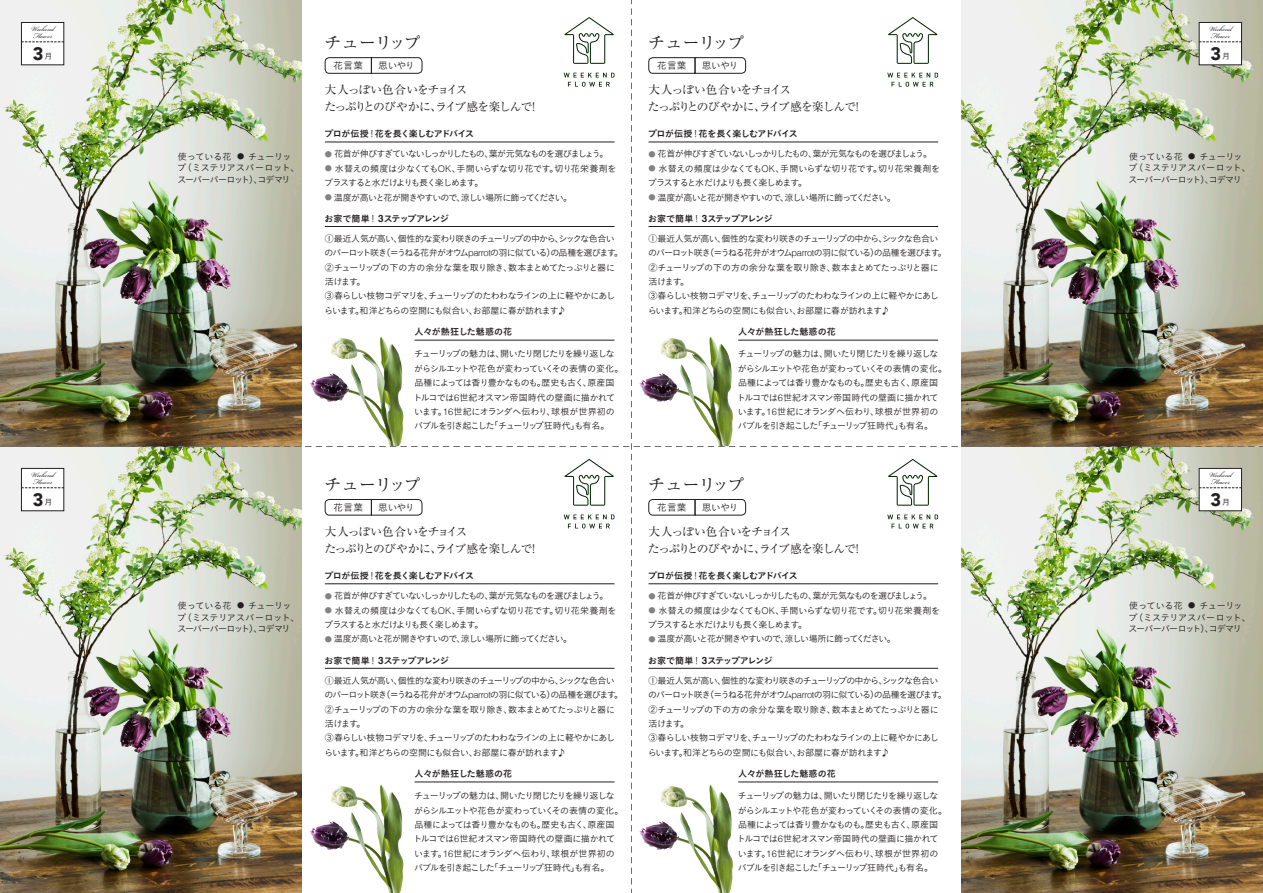
<style>
.page{position:relative;width:1263px;height:893px;background:#fff}
.page>*{position:absolute;margin:0;border:0;box-sizing:border-box;transform-origin:0 0}
.t1{font:900 18px "Avenir";color:#231f20}
.t2{font:16.95px "Ryumin Pro";letter-spacing:-.06em;color:#231f20}
.t3{font:11.7px/17px "Ryumin Pro";letter-spacing:-.08em;color:#231f20}
.t4{font:10.65px "Bickham Script Pro";color:#231f20}
.t5{font:9.6px "Koburina Go Std W3";letter-spacing:-.015em;color:#231f20}
.t6{font:9px/14.4px "Koburina Go Std W3";letter-spacing:-.09em;color:#231f20}
.t7{font:9px/11.7px "Koburina Go Std W3";letter-spacing:-.055em;color:#231f20}
.t8{font:9px "Koburina Go Std W3";letter-spacing:-.12em;color:#231f20}
.t9{font:9px "Koburina Go Std W6";letter-spacing:-.065em;color:#231f20}
.t10{font:9px "Koburina Go Std W6";letter-spacing:-.005em;color:#231f20}
.t11{font:7.95px "Koburina Go Std W3";color:#231f20}
.s1{font-size:7.2px;color:#808285}
.s2{font-family:"Helvetica";font-weight:300;font-size:9.3px}
.s3{font-family:"Koburina Go Std W3"}
.s4{font-size:7.2px}
.s5{font-family:"Helvetica";font-weight:700;font-size:9.9px}
</style>
<div class="page">
<img style="left:0;top:0;width:1263px;height:893px">
<hr style="left:325px;top:226px;width:289px;height:1px;background:#231f20">
<hr style="left:415px;top:340px;width:199px;height:1px;background:#231f20">
<p class="t4" style="left:31px;top:21px;width:25px">Weekend</p>
<p class="t4" style="left:33px;top:28px;width:21px">Flower</p>
<h1 class="t1" style="left:33px;top:42px;width:12px">3</h1>
<p class="t11" style="left:44px;top:50px;width:9px">月</p>
<p class="t4" style="left:31px;top:467px;width:25px">Weekend</p>
<p class="t4" style="left:33px;top:474px;width:21px">Flower</p>
<h1 class="t1" style="left:33px;top:488px;width:12px">3</h1>
<p class="t11" style="left:44px;top:496px;width:9px">月</p>
<p class="t4" style="left:1209px;top:21px;width:25px">Weekend</p>
<p class="t4" style="left:1211px;top:28px;width:21px">Flower</p>
<h1 class="t1" style="left:1210px;top:42px;width:12px">3</h1>
<p class="t11" style="left:1222px;top:50px;width:9px">月</p>
<h2 class="t2" style="left:324px;top:29px;width:98px">チューリップ</h2>
<p class="t3" style="left:324px;top:80px;width:217px">大人っぽい色合いをチョイス<br>たっぷりとのびやかに、ライブ感を楽しんで！</p>
<p class="t8" style="left:325px;top:147px;width:285px"><span class="s1">●</span> 花首が伸びすぎていないしっかりしたもの、葉が元気なものを選びましょう。</p>
<p class="t6" style="left:324px;top:161px;width:294px"><span class="s1">●</span> 水替えの頻度は少なくても<span class="s2">OK</span>、手間いらずな切り花です。切り花栄養剤をプラスすると水だけよりも長く楽しめます。</p>
<p class="t6" style="left:325px;top:190px;width:249px"><span class="s1">●</span> 温度が高いと花が開きやすいので、涼しい場所に飾ってください。</p>
<h2 class="t2" style="left:648px;top:29px;width:98px">チューリップ</h2>
<p class="t3" style="left:648px;top:80px;width:217px">大人っぽい色合いをチョイス<br>たっぷりとのびやかに、ライブ感を楽しんで！</p>
<p class="t8" style="left:648px;top:147px;width:285px"><span class="s1">●</span> 花首が伸びすぎていないしっかりしたもの、葉が元気なものを選びましょう。</p>
<p class="t6" style="left:648px;top:161px;width:294px"><span class="s1">●</span> 水替えの頻度は少なくても<span class="s2">OK</span>、手間いらずな切り花です。切り花栄養剤をプラスすると水だけよりも長く楽しめます。</p>
<p class="t6" style="left:648px;top:190px;width:249px"><span class="s1">●</span> 温度が高いと花が開きやすいので、涼しい場所に飾ってください。</p>
<p class="t5" style="left:334px;top:58px;width:31px">花言葉</p>
<p class="t5" style="left:378px;top:58px;width:38px">思いやり</p>
<p class="t5" style="left:657px;top:58px;width:31px">花言葉</p>
<p class="t5" style="left:702px;top:58px;width:38px">思いやり</p>
<p class="t9" style="left:324px;top:127px;width:151px">プロが伝授<span class="s3">！</span>花を長く楽しむアドバイス</p>
<p class="t9" style="left:648px;top:127px;width:151px">プロが伝授<span class="s3">！</span>花を長く楽しむアドバイス</p>
<p class="t7" style="left:177px;top:150px;width:124px">使っている花 <span class="s4">●</span> チューリップ（ミステリアスパーロット、スーパーパーロット）、コデマリ</p>
<p class="t7" style="left:1128px;top:150px;width:124px">使っている花 <span class="s4">●</span> チューリップ（ミステリアスパーロット、スーパーパーロット）、コデマリ</p>
<p class="t9" style="left:325px;top:211px;width:126px">お家で簡単<span class="s3">！</span><span class="s5">3</span>ステップアレンジ</p>
<p class="t6" style="left:324px;top:231px;width:301px">①最近人気が高い、個性的な変わり咲きのチューリップの中から、シックな色合いのパーロット咲き（＝うねる花弁がオウム<span class="s2">parrot</span>の羽に似ている）の品種を選びます。②チューリップの下の方の余分な葉を取り除き、数本まとめてたっぷりと器に活けます。<br>③春らしい枝物コデマリを、チューリップのたわわなラインの上に軽やかにあしらいます。和洋どちらの空間にも似合い、お部屋に春が訪れます♪</p>
<p class="t6" style="left:413px;top:347px;width:212px">チューリップの魅力は、開いたり閉じたりを繰り返しながらシルエットや花色が変わっていくその表情の変化。品種によっては香り豊かなものも。歴史も古く、原産国トルコでは<span class="s2">6</span>世紀オスマン帝国時代の壁画に描かれています。<span class="s2">16</span>世紀にオランダへ伝わり、球根が世界初のバブルを引き起こした「チューリップ狂時代」も有名。</p>
<p class="t10" style="left:415px;top:325px;width:99px">人々が熱狂した魅惑の花</p>
<p class="t9" style="left:648px;top:211px;width:126px">お家で簡単<span class="s3">！</span><span class="s5">3</span>ステップアレンジ</p>
<p class="t6" style="left:648px;top:231px;width:301px">①最近人気が高い、個性的な変わり咲きのチューリップの中から、シックな色合いのパーロット咲き（＝うねる花弁がオウム<span class="s2">parrot</span>の羽に似ている）の品種を選びます。②チューリップの下の方の余分な葉を取り除き、数本まとめてたっぷりと器に活けます。<br>③春らしい枝物コデマリを、チューリップのたわわなラインの上に軽やかにあしらいます。和洋どちらの空間にも似合い、お部屋に春が訪れます♪</p>
<p class="t6" style="left:737px;top:347px;width:212px">チューリップの魅力は、開いたり閉じたりを繰り返しながらシルエットや花色が変わっていくその表情の変化。品種によっては香り豊かなものも。歴史も古く、原産国トルコでは<span class="s2">6</span>世紀オスマン帝国時代の壁画に描かれています。<span class="s2">16</span>世紀にオランダへ伝わり、球根が世界初のバブルを引き起こした「チューリップ狂時代」も有名。</p>
<p class="t10" style="left:738px;top:325px;width:99px">人々が熱狂した魅惑の花</p>
<p class="t4" style="left:1209px;top:467px;width:25px">Weekend</p>
<p class="t4" style="left:1211px;top:474px;width:21px">Flower</p>
<h1 class="t1" style="left:1210px;top:488px;width:12px">3</h1>
<p class="t11" style="left:1222px;top:496px;width:9px">月</p>
<h2 class="t2" style="left:324px;top:471px;width:98px">チューリップ</h2>
<h2 class="t2" style="left:648px;top:471px;width:98px">チューリップ</h2>
<p class="t3" style="left:324px;top:522px;width:217px">大人っぽい色合いをチョイス<br>たっぷりとのびやかに、ライブ感を楽しんで！</p>
<p class="t3" style="left:648px;top:522px;width:217px">大人っぽい色合いをチョイス<br>たっぷりとのびやかに、ライブ感を楽しんで！</p>
<p class="t8" style="left:325px;top:589px;width:285px"><span class="s1">●</span> 花首が伸びすぎていないしっかりしたもの、葉が元気なものを選びましょう。</p>
<p class="t6" style="left:324px;top:603px;width:294px"><span class="s1">●</span> 水替えの頻度は少なくても<span class="s2">OK</span>、手間いらずな切り花です。切り花栄養剤をプラスすると水だけよりも長く楽しめます。</p>
<p class="t6" style="left:325px;top:632px;width:249px"><span class="s1">●</span> 温度が高いと花が開きやすいので、涼しい場所に飾ってください。</p>
<p class="t5" style="left:334px;top:500px;width:31px">花言葉</p>
<p class="t5" style="left:378px;top:500px;width:38px">思いやり</p>
<p class="t5" style="left:657px;top:500px;width:31px">花言葉</p>
<p class="t5" style="left:702px;top:500px;width:38px">思いやり</p>
<p class="t9" style="left:324px;top:569px;width:151px">プロが伝授<span class="s3">！</span>花を長く楽しむアドバイス</p>
<p class="t9" style="left:648px;top:569px;width:151px">プロが伝授<span class="s3">！</span>花を長く楽しむアドバイス</p>
<p class="t8" style="left:648px;top:589px;width:285px"><span class="s1">●</span> 花首が伸びすぎていないしっかりしたもの、葉が元気なものを選びましょう。</p>
<p class="t6" style="left:648px;top:603px;width:294px"><span class="s1">●</span> 水替えの頻度は少なくても<span class="s2">OK</span>、手間いらずな切り花です。切り花栄養剤をプラスすると水だけよりも長く楽しめます。</p>
<p class="t6" style="left:648px;top:632px;width:249px"><span class="s1">●</span> 温度が高いと花が開きやすいので、涼しい場所に飾ってください。</p>
<p class="t7" style="left:177px;top:599px;width:124px">使っている花 <span class="s4">●</span> チューリップ（ミステリアスパーロット、スーパーパーロット）、コデマリ</p>
<p class="t7" style="left:1128px;top:599px;width:124px">使っている花 <span class="s4">●</span> チューリップ（ミステリアスパーロット、スーパーパーロット）、コデマリ</p>
<p class="t9" style="left:325px;top:653px;width:126px">お家で簡単<span class="s3">！</span><span class="s5">3</span>ステップアレンジ</p>
<p class="t6" style="left:324px;top:673px;width:301px">①最近人気が高い、個性的な変わり咲きのチューリップの中から、シックな色合いのパーロット咲き（＝うねる花弁がオウム<span class="s2">parrot</span>の羽に似ている）の品種を選びます。②チューリップの下の方の余分な葉を取り除き、数本まとめてたっぷりと器に活けます。<br>③春らしい枝物コデマリを、チューリップのたわわなラインの上に軽やかにあしらいます。和洋どちらの空間にも似合い、お部屋に春が訪れます♪</p>
<p class="t10" style="left:415px;top:767px;width:99px">人々が熱狂した魅惑の花</p>
<p class="t6" style="left:413px;top:789px;width:212px">チューリップの魅力は、開いたり閉じたりを繰り返しながらシルエットや花色が変わっていくその表情の変化。品種によっては香り豊かなものも。歴史も古く、原産国トルコでは<span class="s2">6</span>世紀オスマン帝国時代の壁画に描かれています。<span class="s2">16</span>世紀にオランダへ伝わり、球根が世界初のバブルを引き起こした「チューリップ狂時代」も有名。</p>
<p class="t9" style="left:648px;top:653px;width:126px">お家で簡単<span class="s3">！</span><span class="s5">3</span>ステップアレンジ</p>
<p class="t6" style="left:648px;top:673px;width:301px">①最近人気が高い、個性的な変わり咲きのチューリップの中から、シックな色合いのパーロット咲き（＝うねる花弁がオウム<span class="s2">parrot</span>の羽に似ている）の品種を選びます。②チューリップの下の方の余分な葉を取り除き、数本まとめてたっぷりと器に活けます。<br>③春らしい枝物コデマリを、チューリップのたわわなラインの上に軽やかにあしらいます。和洋どちらの空間にも似合い、お部屋に春が訪れます♪</p>
<p class="t10" style="left:738px;top:767px;width:99px">人々が熱狂した魅惑の花</p>
<p class="t6" style="left:737px;top:789px;width:212px">チューリップの魅力は、開いたり閉じたりを繰り返しながらシルエットや花色が変わっていくその表情の変化。品種によっては香り豊かなものも。歴史も古く、原産国トルコでは<span class="s2">6</span>世紀オスマン帝国時代の壁画に描かれています。<span class="s2">16</span>世紀にオランダへ伝わり、球根が世界初のバブルを引き起こした「チューリップ狂時代」も有名。</p>
</div>
